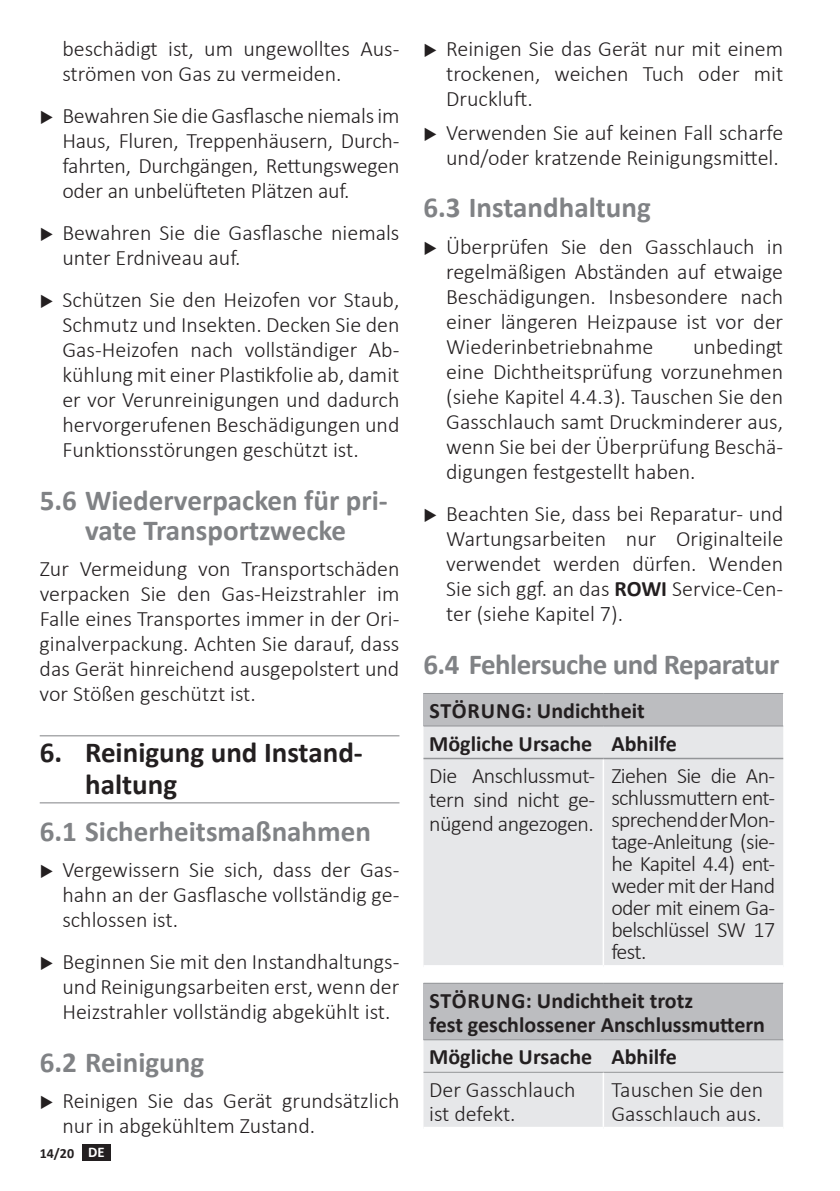
<style>
.page{position:relative;width:840px;height:1191px;background:#fff}
.page>*{position:absolute;margin:0;border:0;box-sizing:border-box;transform-origin:0 0}
.t1{font:700 29px/30px "Calibri";color:#808285;text-align:center}
.t2{font:700 29px/32px "Calibri";color:#231f20}
.t3{font:700 29px "Calibri";letter-spacing:-.02em;color:#808285}
.t4{font:300 22px/25px "Calibri";color:#231f20;text-align:justify}
.t5{font:700 22px/32.4px "Calibri";color:#231f20}
.t6{font:700 14px "Calibri";color:#231f20}
.s1{font-size:14.8px;color:#fff}
.s2{font-weight:700}
</style>
<div class="page">
<div style="left:82px;top:1144px;width:29px;height:16px;background:#231f20"></div>
<hr style="left:40px;top:735px;width:359px;height:1px;background:#808285">
<hr style="left:40px;top:802px;width:359px;height:1px;background:#808285">
<div style="left:423px;top:693px;width:359px;height:33px;background:#bcbdc0"></div>
<div style="left:423px;top:726px;width:359px;height:239px;background:#e6e7e9"></div>
<hr style="left:423px;top:693px;width:180px;height:1px;background:#939598">
<hr style="left:603px;top:693px;width:179px;height:1px;background:#939598">
<hr style="left:423px;top:725px;width:180px;height:1px;background:#939598">
<hr style="left:603px;top:725px;width:179px;height:1px;background:#939598">
<hr style="left:602px;top:759px;width:1px;height:206px;background:#fff">
<hr style="left:423px;top:757px;width:180px;height:2px;background:#939598">
<hr style="left:603px;top:757px;width:179px;height:2px;background:#939598">
<div style="left:423px;top:983px;width:359px;height:56px;background:#bcbdc0"></div>
<div style="left:423px;top:1040px;width:359px;height:86px;background:#e6e7e9"></div>
<svg style="left:423px;top:1126px;width:180px;height:1px"></svg>
<svg style="left:604px;top:1126px;width:178px;height:1px"></svg>
<hr style="left:423px;top:982px;width:180px;height:1px;background:#939598">
<hr style="left:603px;top:982px;width:179px;height:1px;background:#939598">
<hr style="left:423px;top:1039px;width:180px;height:1px;background:#939598">
<hr style="left:603px;top:1039px;width:179px;height:1px;background:#939598">
<hr style="left:423px;top:1071px;width:180px;height:1px;background:#939598">
<hr style="left:603px;top:1071px;width:179px;height:1px;background:#939598">
<hr style="left:602px;top:1072px;width:1px;height:54px;background:#fff">
<p class="t4" style="left:62px;top:36px;width:338px">beschädigt ist, um ungewolltes Aus&shy;strömen von Gas zu vermeiden.</p>
<p class="t4" style="left:62px;top:103px;width:338px">Bewahren Sie dieGasflasche niemalsim Haus, Fluren, Treppenhäusern, Durch&shy;fahrten, Durchgängen, Rettungswegen oder an unbelüfteten Plätzen auf.</p>
<p class="t4" style="left:62px;top:220px;width:338px">Bewahren Sie die Gasflasche niemals unter Erdniveau auf.</p>
<p class="t4" style="left:62px;top:287px;width:338px">Schützen Sie den Heizofen vor Staub, Schmutz und Insekten. Decken Sie den Gas-Heizofen nach vollständiger Ab&shy;kühlung mit einer Plastikfolie ab, damit er vor Verunreinigungen und dadurch hervorgerufenen Beschädigungen und Funktionsstörungen geschützt ist.</p>
<h1 class="t1" style="left:40px;top:485px;width:349px">5.6 Wiederverpacken für pri&shy;vate Transportzwecke</h1>
<p class="t4" style="left:40px;top:556px;width:361px">Zur Vermeidung von Transportschäden verpacken Sie den Gas-Heizstrahler im Falle eines Transportes immer in der Ori&shy;ginalverpackung. Achten Sie darauf, dass das Gerät hinreichend ausgepolstert und vor Stößen geschützt ist.</p>
<h1 class="t2" style="left:85px;top:736px;width:279px;text-indent:-45px">6. Reinigung und Instand&shy;haltung</h1>
<h1 class="t1" style="left:40px;top:816px;width:332px">6.1 Sicherheitsmaßnahmen</h1>
<p class="t4" style="left:62px;top:857px;width:338px">Vergewissern Sie sich, dass der Gas&shy;hahn an der Gasflasche vollständig ge&shy;schlossen ist.</p>
<p class="t4" style="left:62px;top:949px;width:338px">Beginnen Sie mit den Instandhaltungs&shy;und Reinigungsarbeiten erst, wenn der Heizstrahler vollständig abgekühlt ist.</p>
<h1 class="t1" style="left:40px;top:1047px;width:166px">6.2 Reinigung</h1>
<p class="t4" style="left:62px;top:1088px;width:338px">Reinigen Sie das Gerät grundsätzlich nur in abgekühltem Zustand.</p>
<p class="t6" style="left:40px;top:1143px;width:66px">14/20 <span class="s1">DE</span></p>
<p class="t4" style="left:446px;top:36px;width:338px">Reinigen Sie das Gerät nur mit einem trockenen, weichen Tuch oder mit Druckluft.</p>
<p class="t4" style="left:446px;top:120px;width:338px">Verwenden Sie auf keinen Fall scharfe und/oder kratzende Reinigungsmittel.</p>
<h1 class="t1" style="left:423px;top:192px;width:229px">6.3 Instandhaltung</h1>
<p class="t4" style="left:446px;top:234px;width:338px">Überprüfen Sie den Gasschlauch in regelmäßigen Abständen auf etwaige Beschädigungen. Insbesondere nach einer längeren Heizpause ist vor der Wiederinbetriebnahme</p>
<p class="t4" style="left:446px;top:334px;width:338px;text-indent:247px">unbedingt eine Dichtheitsprüfung vorzunehmen (siehe Kapitel 4.4.3). Tauschen Sie den Gasschlauch samt Druckminderer aus, wenn Sie bei der Überprüfung Beschä&shy;digungen festgestellt haben.</p>
<p class="t4" style="left:446px;top:501px;width:338px">Beachten Sie, dass bei Reparatur- und Wartungsarbeiten nur Originalteile verwendet werden dürfen. Wenden Sie sich ggf. an das <span class="s2">ROWI</span> Service-Cen&shy;ter (siehe Kapitel 7).</p>
<h1 class="t3" style="left:423px;top:643px;width:357px">6.4 Fehlersuche und Reparatur</h1>
<p class="t5" style="left:429px;top:694px;width:249px">STÖRUNG: Undichtheit<br>Mögliche Ursache Abhilfe</p>
<p class="t4" style="left:429px;top:763px;width:167px;line-height:24px">Die Anschlussmut&shy;tern sind nicht ge&shy;nügend angezogen.</p>
<p class="t4" style="left:611px;top:764px;width:165px;line-height:22px">Ziehen Sie die An&shy;schlussmuttern ent&shy;sprechendderMon&shy;tage-Anleitung (sie&shy;he Kapitel 4.4) ent&shy;weder mit der Hand oder mit einem Ga&shy;belschlüssel SW 17 fest.</p>
<p class="t5" style="left:429px;top:988px;width:337px;line-height:24px">STÖRUNG: Undichtheit trotz<br>fest geschlossener Anschlussmuttern</p>
<p class="t5" style="left:429px;top:1040px;width:249px">Mögliche Ursache Abhilfe</p>
<p class="t4" style="left:429px;top:1077px;width:148px;line-height:24px">Der Gasschlauch ist defekt.</p>
<p class="t4" style="left:611px;top:1077px;width:153px;line-height:24px">Tauschen Sie den<br>Gasschlauch aus.</p>
</div>
